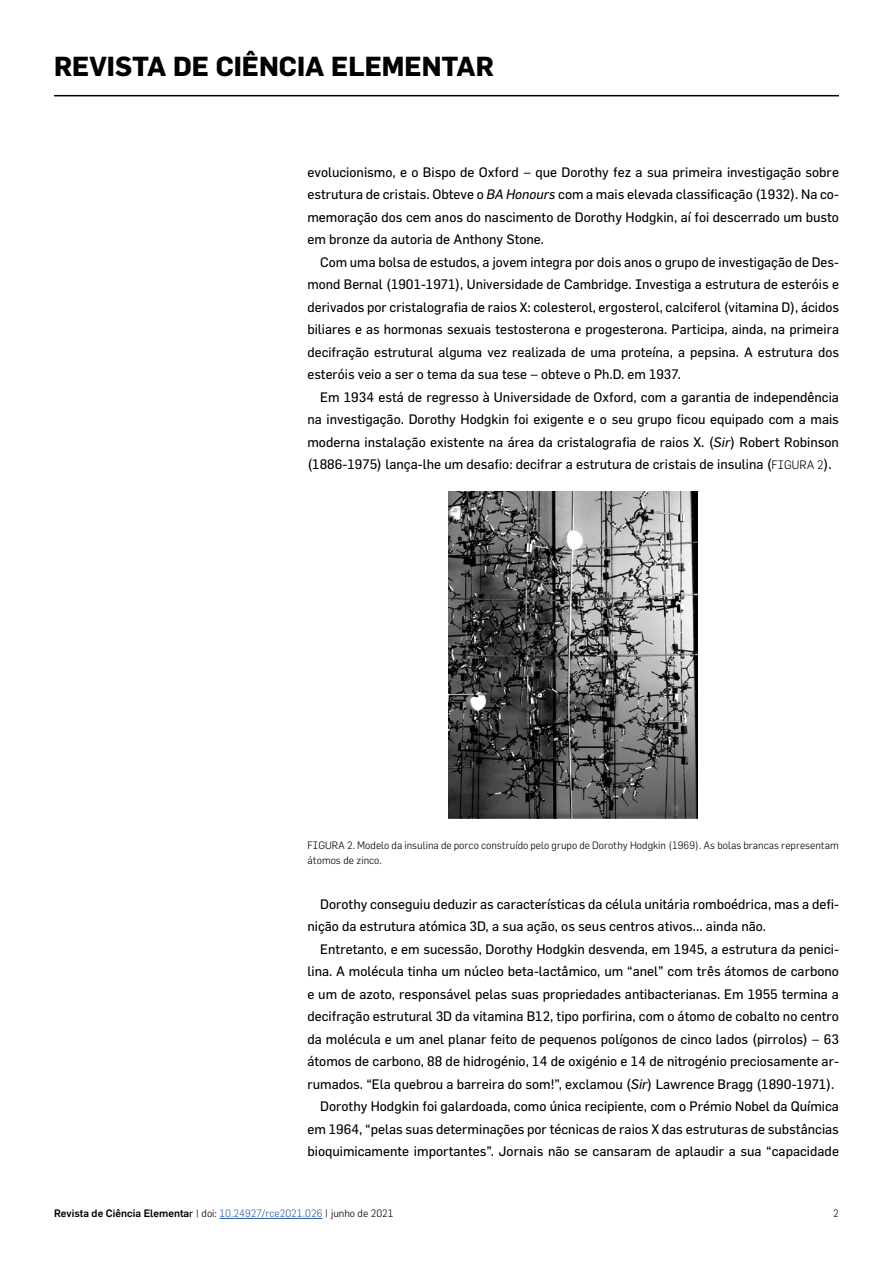
<style>
.page{position:relative;width:893px;height:1263px;background:#fff}
.page>*{position:absolute;margin:0;border:0;box-sizing:border-box;transform-origin:0 0}
.t1{font:700 27px "Flama";color:#000}
.t2{font:13.5px/22.5px "Flama";color:#000;text-align:justify}
.t3{font:300 10.5px/15px "Flama";color:#000}
.t4{font:500 10.5px "Flama";color:#000}
.s1{font-style:italic}
.s2{font-weight:300;font-size:12px}
.s3{font-weight:400}
.s4{font-weight:300}
.s5{font-weight:300;color:#275b9b}
</style>
<div class="page">
<hr style="left:54px;top:95px;width:785px;height:1px;background:#000">
<img style="left:449px;top:492px;width:249px;height:327px">
<hr style="left:219px;top:1218px;width:103px;height:1px;background:#275b9b">
<h1 class="t1" style="left:54px;top:50px;width:441px">REVISTA DE CIÊNCIA ELEMENTAR</h1>
<p class="t2" style="left:307px;top:160px;width:533px">evolucionismo, e o Bispo de Oxford – que Dorothy fez a sua primeira investigação sobre estrutura de cristais. Obteve o <span class="s1">BA Honours</span> com a mais elevada classificação (1932). Na co&shy;memoração dos cem anos do nascimento de Dorothy Hodgkin, aí foi descerrado um busto em bronze da autoria de Anthony Stone.</p>
<p class="t2" style="left:307px;top:250px;width:533px;text-indent:13px">Com uma bolsa de estudos, a jovem integra por dois anos o grupo de investigação de Des&shy;mond Bernal (1901-1971), Universidade de Cambridge. Investiga a estrutura de esteróis e derivados por cristalografia de raios X: colesterol, ergosterol, calciferol (vitamina D), ácidos biliares e as hormonas sexuais testosterona e progesterona. Participa, ainda, na primeira decifração estrutural alguma vez realizada de uma proteína, a pepsina. A estrutura dos esteróis veio a ser o tema da sua tese – obteve o Ph.D. em 1937.</p>
<p class="t2" style="left:307px;top:385px;width:533px;text-indent:13px">Em 1934 está de regresso à Universidade de Oxford, com a garantia de independência na investigação. Dorothy Hodgkin foi exigente e o seu grupo ficou equipado com a mais moderna instalação existente na área da cristalografia de raios X. (<span class="s1">Sir</span>) Robert Robinson (1886-1975) lança-lhe um desafio: decifrar a estrutura de cristais de insulina (<span class="s2">FIGURA 2</span>).</p>
<p class="t3" style="left:307px;top:837px;width:533px">FIGURA 2. Modelo da insulina de porco construído pelo grupo de Dorothy Hodgkin (1969). As bolas brancas representam átomos de zinco.</p>
<p class="t2" style="left:307px;top:892px;width:533px;text-indent:13px">Dorothy conseguiu deduzir as características da célula unitária romboédrica, mas a defi&shy;nição da estrutura atómica 3D, a sua ação, os seus centros ativos... ainda não.</p>
<p class="t2" style="left:320px;top:937px;width:520px">Entretanto, e em sucessão, Dorothy Hodgkin desvenda, em 1945, a estrutura da penici-</p>
<p class="t2" style="left:307px;top:960px;width:533px">lina. A molécula tinha um núcleo beta-lactâmico, um “anel” com três átomos de carbono</p>
<p class="t2" style="left:307px;top:982px;width:533px">e um de azoto, responsável pelas suas propriedades antibacterianas. Em 1955 termina a</p>
<p class="t2" style="left:307px;top:1005px;width:533px">decifração estrutural 3D da vitamina B12, tipo porfirina, com o átomo de cobalto no centro</p>
<p class="t2" style="left:307px;top:1027px;width:533px">da molécula e um anel planar feito de pequenos polígonos de cinco lados (pirrolos) – 63</p>
<p class="t2" style="left:307px;top:1050px;width:533px">átomos de carbono, 88 de hidrogénio, 14 de oxigénio e 14 de nitrogénio preciosamente ar-</p>
<p class="t2" style="left:307px;top:1072px;width:529px">rumados. “Ela quebrou a barreira do som!”, exclamou (<span class="s1">Sir</span>) Lawrence Bragg (1890-1971).</p>
<p class="t2" style="left:320px;top:1095px;width:520px">Dorothy Hodgkin foi galardoada, como única recipiente, com o Prémio Nobel da Química</p>
<p class="t2" style="left:307px;top:1117px;width:533px">em 1964, “pelas suas determinações por técnicas de raios X das estruturas de substâncias</p>
<p class="t2" style="left:307px;top:1140px;width:533px">bioquimicamente importantes”. Jornais não se cansaram de aplaudir a sua “capacidade</p>
<p class="t4" style="left:54px;top:1207px;width:341px">Revista de Ciência Elementa<span class="s3">r</span> <span class="s4">| doi:</span> <span class="s5">10.24927/rce2021.026</span> <span class="s4">| junho de 2021</span></p>
<p class="t3" style="left:833px;top:1206px;width:7px">2</p>
</div>
